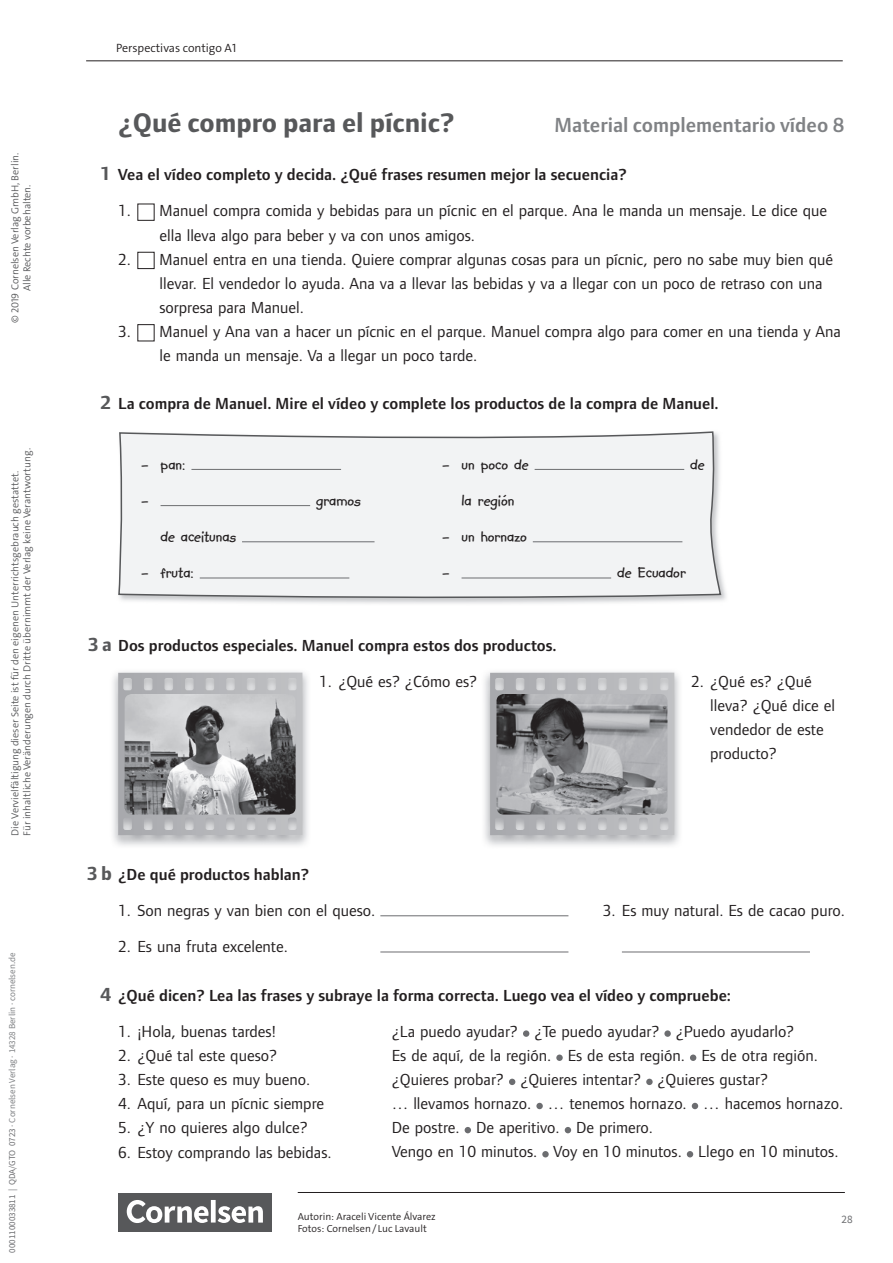
<style>
.page{position:relative;width:893px;height:1263px;background:#fff}
.page>*{position:absolute;margin:0;border:0;box-sizing:border-box;transform-origin:0 0}
.t1{font:700 27.9px "Foundry Form Sans";color:#57585a}
.t2{font:600 21.15px "Foundry Form Sans";color:#808285}
.t3{font:700 19.65px "Foundry Form Sans";color:#57585a}
.t4{font:16.65px/24.2px "Foundry Form Sans";color:#231f20}
.t5{font:600 16.65px "Foundry Form Sans";color:#231f20}
.t6{font:700 16.65px/36.2px "Kidprint BY";color:#231f20}
.t7{font:12px "The Sans LP4 Se Lig";color:#231f20}
.t8{font:11.25px "CV Source Sans";color:#6c6d70}
.t9{font:10.2px/12px "The Sans LP4 Se Lig";color:#57585a}
.t10{font:10.2px/12px "The Sans LP4 Se Lig";color:#231f20}
.t11{font:9px "CV Source Sans";color:#808285}
.s1{color:#6c6d70}
</style>
<div class="page">
<hr style="left:298px;top:1192px;width:547px;height:1px;background:#231f20">
<div style="left:118px;top:1193px;width:154px;height:38px;background:#57585a"></div>
<svg style="left:127px;top:1200px;width:136px;height:23px"></svg>
<hr style="left:86px;top:60px;width:757px;height:1px;background:#231f20">
<div style="left:137px;top:252px;width:18px;height:17px;border:1px solid #231f20"></div>
<img style="left:160px;top:431px;width:566px;height:173px">
<svg style="left:118px;top:432px;width:604px;height:169px"></svg>
<hr style="left:191px;top:469px;width:150px;height:1px;background:#6c6d70">
<hr style="left:161px;top:505px;width:149px;height:1px;background:#6c6d70">
<hr style="left:242px;top:541px;width:133px;height:1px;background:#6c6d70">
<hr style="left:200px;top:578px;width:149px;height:1px;background:#6c6d70">
<hr style="left:535px;top:469px;width:149px;height:1px;background:#6c6d70">
<hr style="left:533px;top:541px;width:149px;height:1px;background:#6c6d70">
<hr style="left:462px;top:578px;width:149px;height:1px;background:#6c6d70">
<img style="left:113px;top:671px;width:195px;height:175px">
<svg style="left:118px;top:673px;width:184px;height:162px;background:#b7b8bb"></svg>
<img style="left:125px;top:694px;width:171px;height:120px">
<img style="left:484px;top:671px;width:196px;height:175px">
<svg style="left:490px;top:673px;width:184px;height:162px;background:#b7b8bb"></svg>
<img style="left:496px;top:694px;width:171px;height:120px">
<hr style="left:380px;top:915px;width:188px;height:1px;background:#6c6d70">
<hr style="left:380px;top:951px;width:188px;height:1px;background:#6c6d70">
<hr style="left:622px;top:951px;width:188px;height:1px;background:#6c6d70">
<div style="left:523px;top:1030px;width:6px;height:7px;background:#6c6d70;border-radius:50%"></div>
<div style="left:664px;top:1030px;width:7px;height:7px;background:#6c6d70;border-radius:50%"></div>
<div style="left:556px;top:1054px;width:7px;height:7px;background:#6c6d70;border-radius:50%"></div>
<div style="left:690px;top:1054px;width:6px;height:7px;background:#6c6d70;border-radius:50%"></div>
<svg style="left:509px;top:1079px;width:6px;height:6px"></svg>
<div style="left:646px;top:1079px;width:7px;height:6px;background:#6c6d70;border-radius:50%"></div>
<div style="left:536px;top:1103px;width:7px;height:6px;background:#6c6d70;border-radius:50%"></div>
<svg style="left:692px;top:1103px;width:6px;height:6px"></svg>
<svg style="left:465px;top:1127px;width:6px;height:6px"></svg>
<svg style="left:565px;top:1127px;width:6px;height:6px"></svg>
<div style="left:542px;top:1151px;width:7px;height:6px;background:#6c6d70;border-radius:50%"></div>
<svg style="left:687px;top:1151px;width:6px;height:6px"></svg>
<p class="t9" style="left:9px;top:323px;width:172px;text-align:center;rotate:-90deg">© 2019 Cornelsen Verlag GmbH, Berlin.<br>Alle Rechte vorbehalten.</p>
<p class="t9" style="left:9px;top:836px;width:389px;rotate:-90deg">Die Vervielfältigung dieser Seite ist für den eigenen Unterrichtsgebrauch gestattet.<br>Für inhaltliche Veränderungen durch Dritte übernimmt der Verlag keine Verantwortung.</p>
<p class="t11" style="left:7px;top:1253px;width:301px;rotate:-90deg"><span class="s1">0001100033811 | QDA/GTO 0723</span> · Cornelsen Verlag · 14328 Berlin · cornelsen.de</p>
<p class="t7" style="left:116px;top:41px;width:122px">Perspectivas contigo A1</p>
<h1 class="t1" style="left:118px;top:106px;width:338px">¿Qué compro para el pícnic?</h1>
<p class="t2" style="left:554px;top:112px;width:292px">Material complementario vídeo 8</p>
<p class="t5" style="left:118px;top:165px;width:510px">Vea el vídeo completo y decida. ¿Qué frases resumen mejor la secuencia?</p>
<p class="t4" style="left:160px;top:199px;width:669px;text-indent:-41px">1. Manuel compra comida y bebidas para un pícnic en el parque. Ana le manda un mensaje. Le dice que ella lleva algo para beber y va con unos amigos.</p>
<p class="t4" style="left:160px;top:247px;width:675px;text-indent:-41px">2. Manuel entra en una tienda. Quiere comprar algunas cosas para un pícnic, pero no sabe muy bien qué llevar. El vendedor lo ayuda. Ana va a llevar las bebidas y va a llegar con un poco de retraso con una sorpresa para Manuel.</p>
<p class="t4" style="left:160px;top:319px;width:683px;text-indent:-41px">3. Manuel y Ana van a hacer un pícnic en el parque. Manuel compra algo para comer en una tienda y Ana le manda un mensaje. Va a llegar un poco tarde.</p>
<p class="t5" style="left:118px;top:394px;width:602px">La compra de Manuel. Mire el vídeo y complete los productos de la compra de Manuel.</p>
<p class="t3" style="left:100px;top:162px;width:13px">1</p>
<p class="t3" style="left:100px;top:391px;width:13px">2</p>
<p class="t6" style="left:141px;top:446px;width:46px">– pan: –</p>
<p class="t6" style="left:161px;top:519px;width:77px">de aceitunas</p>
<p class="t6" style="left:141px;top:555px;width:54px">– fruta:</p>
<p class="t6" style="left:316px;top:483px;width:46px">gramos</p>
<p class="t6" style="left:442px;top:446px;width:88px">– un poco de</p>
<p class="t6" style="left:690px;top:446px;width:16px">de</p>
<p class="t6" style="left:462px;top:483px;width:54px">la región</p>
<p class="t6" style="left:442px;top:519px;width:86px">– un hornazo –</p>
<p class="t6" style="left:617px;top:555px;width:70px">de Ecuador</p>
<p class="t3" style="left:88px;top:633px;width:26px">3a</p>
<p class="t5" style="left:118px;top:635px;width:440px">Dos productos especiales. Manuel compra estos dos productos.</p>
<p class="t4" style="left:319px;top:669px;width:160px">1. ¿Qué es? ¿Cómo es?</p>
<p class="t4" style="left:710px;top:669px;width:126px;text-indent:-19px">2. ¿Qué es? ¿Qué lleva? ¿Qué dice el vendedor de este producto?</p>
<p class="t3" style="left:87px;top:862px;width:27px">3b</p>
<p class="t5" style="left:118px;top:865px;width:193px">¿De qué productos hablan?</p>
<p class="t4" style="left:118px;top:898px;width:259px">1. Son negras y van bien con el queso.</p>
<p class="t4" style="left:118px;top:935px;width:171px">2. Es una fruta excelente.</p>
<p class="t4" style="left:603px;top:898px;width:244px">3. Es muy natural. Es de cacao puro.</p>
<p class="t3" style="left:100px;top:982px;width:13px">4</p>
<p class="t5" style="left:118px;top:985px;width:614px">¿Qué dicen? Lea las frases y subraye la forma correcta. Luego vea el vídeo y compruebe:</p>
<p class="t4" style="left:118px;top:1019px;width:159px">1. ¡Hola, buenas tardes!</p>
<p class="t4" style="left:118px;top:1043px;width:160px">2. ¿Qué tal este queso?</p>
<p class="t4" style="left:118px;top:1067px;width:194px">3. Este queso es muy bueno.</p>
<p class="t4" style="left:118px;top:1091px;width:207px">4. Aquí, para un pícnic siempre</p>
<p class="t4" style="left:118px;top:1116px;width:191px">5. ¿Y no quieres algo dulce?</p>
<p class="t4" style="left:118px;top:1140px;width:215px">6. Estoy comprando las bebidas.</p>
<p class="t4" style="left:392px;top:1019px;width:453px">¿La puedo ayudar? ¿Te puedo ayudar? ¿Puedo ayudarlo?<br>Es de aquí, de la región. Es de esta región. Es de otra región. ¿Quieres probar? ¿Quieres intentar? ¿Quieres gustar?<br>… llevamos hornazo. … tenemos hornazo. … hacemos hornazo.<br>De postre. De aperitivo. De primero.<br>Vengo en 10 minutos. Voy en 10 minutos. Llego en 10 minutos.</p>
<p class="t10" style="left:298px;top:1210px;width:140px">Autorin: Araceli Vicente Álvarez<br>Fotos: Cornelsen/ Luc Lavault</p>
<p class="t8" style="left:841px;top:1211px;width:13px">28</p>
</div>
